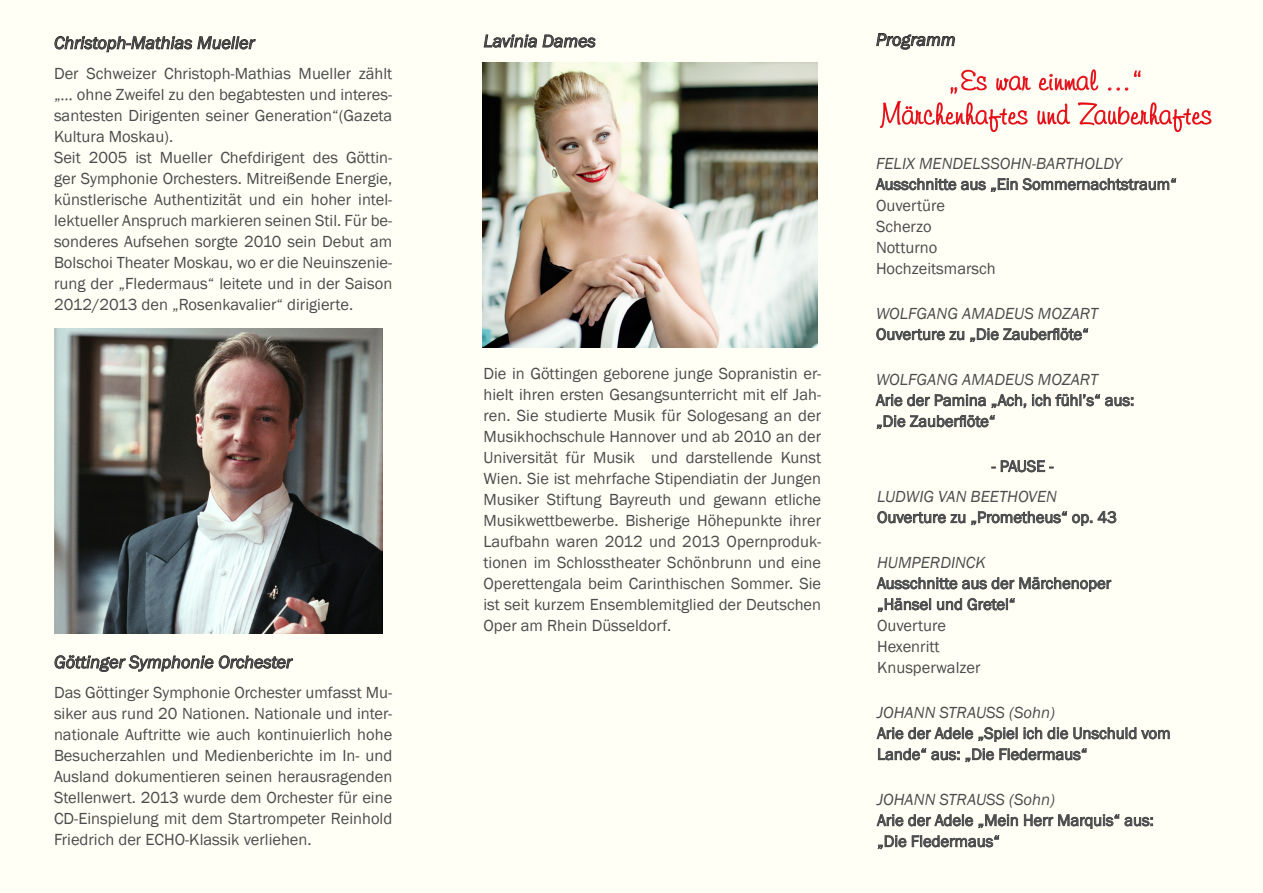
<style>
.page{position:relative;width:1263px;height:893px;background:#fffff5}
.page>*{position:absolute;margin:0;border:0;box-sizing:border-box;transform-origin:0 0}
.t1{font:28.5px "Freehand 591 BT Regular A";color:#ed0000}
.t2{font:italic 18px "Franklin Gothic";color:#4b4c4d}
.t3{font:16.5px/21px "Franklin Gothic";color:#4b4c4d;text-align:justify}
.t4{font:italic 16.5px "Franklin Gothic";color:#4b4c4d}
</style>
<div class="page">
<svg style="left:54px;top:36px;width:202px;height:17px"></svg>
<svg style="left:54px;top:655px;width:239px;height:17px"></svg>
<svg style="left:483px;top:34px;width:113px;height:14px"></svg>
<svg style="left:876px;top:33px;width:79px;height:17px"></svg>
<svg style="left:875px;top:178px;width:302px;height:14px"></svg>
<svg style="left:876px;top:327px;width:213px;height:15px"></svg>
<svg style="left:875px;top:393px;width:258px;height:15px"></svg>
<svg style="left:876px;top:414px;width:119px;height:15px"></svg>
<svg style="left:991px;top:460px;width:62px;height:13px"></svg>
<svg style="left:879px;top:69px;width:152px;height:64px"></svg>
<svg style="left:1037px;top:69px;width:175px;height:64px"></svg>
<img style="left:54px;top:328px;width:329px;height:306px">
<img style="left:482px;top:63px;width:336px;height:284px">
<svg style="left:877px;top:510px;width:240px;height:16px"></svg>
<svg style="left:876px;top:576px;width:236px;height:36px"></svg>
<svg style="left:876px;top:727px;width:294px;height:15px"></svg>
<svg style="left:878px;top:748px;width:209px;height:14px"></svg>
<svg style="left:876px;top:814px;width:277px;height:15px"></svg>
<svg style="left:877px;top:835px;width:123px;height:14px"></svg>
<p class="t2" style="left:54px;top:31px;width:202px">Christoph-Mathias Mueller</p>
<p class="t3" style="left:54px;top:63px;width:340px">Der Schweizer Christoph-Mathias Mueller zählt „… ohne Zweifel zu den begabtesten und interes&shy;santesten Dirigenten seiner Generation“(Gazeta Kultura Moskau).</p>
<p class="t3" style="left:54px;top:147px;width:340px">Seit 2005 ist Mueller Chefdirigent des Göttin&shy;ger Symphonie Orchesters. Mitreißende Energie, künstlerische Authentizität und ein hoher intel&shy;lektueller Anspruch markieren seinen Stil. Für be&shy;sonderes Aufsehen sorgte 2010 sein Debut am Bolschoi Theater Moskau, wo er die Neuinszenie&shy;rung der „Fledermaus“ leitete und in der Saison 2012/2013 den „Rosenkavalier“ dirigierte.</p>
<p class="t2" style="left:54px;top:651px;width:240px">Göttinger Symphonie Orchester</p>
<p class="t3" style="left:54px;top:682px;width:340px">Das Göttinger Symphonie Orchester umfasst Mu&shy;siker aus rund 20 Nationen. Nationale und inter&shy;nationale Auftritte wie auch kontinuierlich hohe Besucherzahlen und Medienberichte im In- und Ausland dokumentieren seinen herausragenden Stellenwert. 2013 wurde dem Orchester für eine CD-Einspielung mit dem Startrompeter Reinhold Friedrich der ECHO-Klassik verliehen.</p>
<p class="t2" style="left:483px;top:30px;width:114px">Lavinia Dames</p>
<p class="t3" style="left:483px;top:364px;width:339px">Die in Göttingen geborene junge Sopranistin er&shy;hielt ihren ersten Gesangsunterricht mit elf Jah&shy;ren. Sie studierte Musik für Sologesang an der Musikhochschule Hannover und ab 2010 an der Universität für Musik und darstellende Kunst Wien. Sie ist mehrfache Stipendiatin der Jungen Musiker Stiftung Bayreuth und gewann etliche Musikwettbewerbe. Bisherige Höhepunkte ihrer Laufbahn waren 2012 und 2013 Opernproduk&shy;tionen im Schlosstheater Schönbrunn und eine Operettengala beim Carinthischen Sommer. Sie ist seit kurzem Ensemblemitglied der Deutschen Oper am Rhein Düsseldorf.</p>
<p class="t2" style="left:876px;top:28px;width:81px">Programm</p>
<p class="t1" style="left:950px;top:62px;width:194px">„Es war einmal ...“</p>
<p class="t1" style="left:880px;top:96px;width:333px">Märchenhaftes und Zauberhaftes</p>
<p class="t4" style="left:876px;top:153px;width:247px">FELIX MENDELSSOHN-BARTHOLDY</p>
<p class="t3" style="left:876px;top:174px;width:302px">Ausschnitte aus „Ein Sommernachtstraum“</p>
<p class="t3" style="left:876px;top:195px;width:71px">Ouvertüre</p>
<p class="t3" style="left:876px;top:216px;width:57px">Scherzo</p>
<p class="t3" style="left:876px;top:237px;width:63px">Notturno</p>
<p class="t3" style="left:876px;top:258px;width:121px">Hochzeitsmarsch</p>
<p class="t4" style="left:876px;top:303px;width:224px">WOLFGANG AMADEUS MOZART</p>
<p class="t3" style="left:876px;top:324px;width:214px">Ouverture zu „Die Zauberflöte“</p>
<p class="t4" style="left:876px;top:369px;width:224px">WOLFGANG AMADEUS MOZART</p>
<p class="t3" style="left:876px;top:390px;width:260px">Arie der Pamina „Ach, ich fühl’s“ aus:</p>
<p class="t3" style="left:876px;top:411px;width:121px">„Die Zauberflöte“</p>
<p class="t3" style="left:991px;top:456px;width:63px">- PAUSE -</p>
<p class="t4" style="left:877px;top:486px;width:181px">LUDWIG VAN BEETHOVEN</p>
<p class="t3" style="left:877px;top:507px;width:241px">Ouverture zu „Prometheus“ op. 43</p>
<p class="t4" style="left:877px;top:552px;width:110px">HUMPERDINCK</p>
<p class="t3" style="left:877px;top:573px;width:236px">Ausschnitte aus der Märchenoper</p>
<p class="t3" style="left:877px;top:594px;width:140px">„Hänsel und Gretel“</p>
<p class="t3" style="left:877px;top:615px;width:71px">Ouverture</p>
<p class="t3" style="left:877px;top:636px;width:64px">Hexenritt</p>
<p class="t3" style="left:877px;top:657px;width:105px">Knusperwalzer</p>
<p class="t4" style="left:877px;top:702px;width:179px">JOHANN STRAUSS (Sohn)</p>
<p class="t3" style="left:877px;top:723px;width:295px">Arie der Adele „Spiel ich die Unschuld vom</p>
<p class="t3" style="left:877px;top:744px;width:212px">Lande“ aus: „Die Fledermaus“</p>
<p class="t4" style="left:877px;top:789px;width:179px">JOHANN STRAUSS (Sohn)</p>
<p class="t3" style="left:877px;top:810px;width:278px">Arie der Adele „Mein Herr Marquis“ aus:</p>
<p class="t3" style="left:877px;top:831px;width:124px">„Die Fledermaus“</p>
</div>
